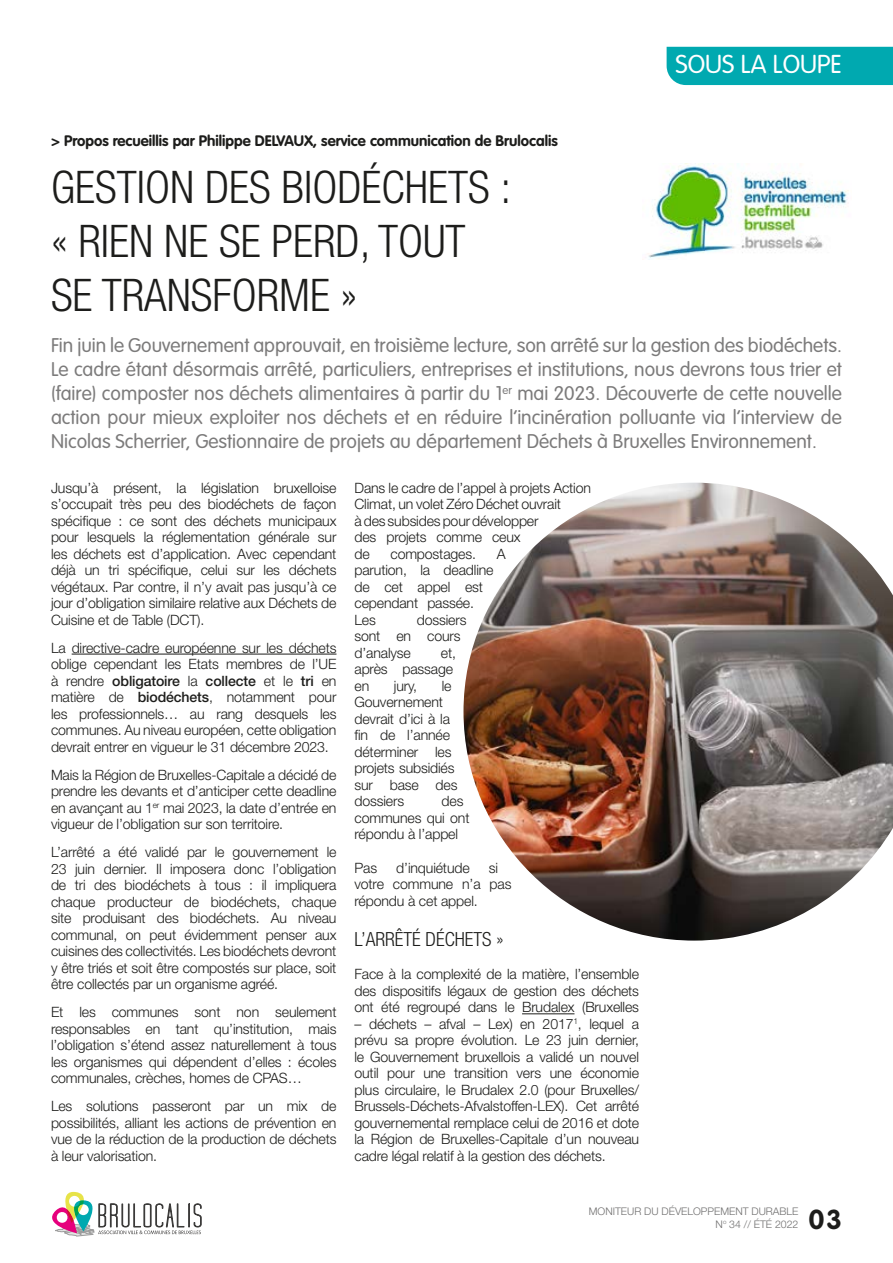
<style>
.page{position:relative;width:893px;height:1263px;background:#fff}
.page>*{position:absolute;margin:0;border:0;box-sizing:border-box;transform-origin:0 0}
.Article_Titre{font:300 condensed 45px/54px "Helvetica Neue LT Pro";color:#1d1d1b}
.t1{font:700 27px "VAG Rounded";color:#1d1d1b}
.t2{font:300 25.5px "VAG Rounded";color:#fff}
.Article_chapeau{font:300 19.5px/24px "VAG Rounded";color:#7c7b7b;text-align:justify}
.Article_Texte{font:300 condensed 19.5px "Helvetica Neue LT Pro";color:#1d1d1b}
.t3{font:700 15px "VAG Rounded";color:#1d1d1b}
.Article_Texte-2{font:300 14.25px/16.5px "Helvetica Neue LT Pro";letter-spacing:-.01em;color:#1d1d1b;text-align:justify}
.t4{font:300 10.5px/12.6px "Helvetica Neue LT Pro";color:#706f6f;text-align:right}
.s1{font-weight:500}
</style>
<div class="page">
<img style="left:648px;top:163px;width:201px;height:97px">
<hr style="left:72px;top:654px;width:264px;height:1px;background:#1d1d1b">
<hr style="left:522px;top:1013px;width:52px;height:1px;background:#1d1d1b">
<img style="left:463px;top:483px;width:430px;height:457px">
<svg style="left:52px;top:1192px;width:150px;height:44px"></svg>
<div style="left:667px;top:47px;width:226px;height:38px;background:#00a9b0"></div>
<p class="t3" style="left:51px;top:132px;width:508px">&gt; Propos recueillis par Philippe DELVAUX, service communication de Brulocalis</p>
<h3 class="t2" style="left:675px;top:50px;width:168px">SOUS LA LOUPE</h3>
<p class="Article_Titre" style="left:51px;top:160px;width:462px">GESTION DES BIODÉCHETS : « RIEN NE SE PERD, TOUT<br>SE TRANSFORME »</p>
<p class="Article_chapeau" style="left:51px;top:333px;width:792px">Fin juin le Gouvernement approuvait, en troisième lecture, son arrêté sur la gestion des biodéchets.<br>Le cadre étant désormais arrêté, particuliers, entreprises et institutions, nous devrons tous trier et (faire) composter nos déchets alimentaires à partir du 1<sup>er</sup> mai 2023. Découverte de cette nouvelle action pour mieux exploiter nos déchets et en réduire l’incinération polluante via l’interview de Nicolas Scherrier, Gestionnaire de projets au département Déchets à Bruxelles Environnement.</p>
<p class="Article_Texte-2" style="left:51px;top:479px;width:287px">Jusqu’à présent, la législation bruxelloise s’occupait très peu des biodéchets de façon spécifique : ce sont des déchets municipaux pour lesquels la réglementation générale sur les déchets est d’application. Avec cependant déjà un tri spécifique, celui sur les déchets végétaux. Par contre, il n’y avait pas jusqu’à ce jour d’obligation similaire relative aux Déchets de Cuisine et de Table (DCT).</p>
<p class="Article_Texte-2" style="left:51px;top:639px;width:287px">La directive-cadre européenne sur les déchets oblige cependant les Etats membres de l’UE à rendre <span class="s1">obligatoire</span> la <span class="s1">collecte</span> et le <span class="s1">tri</span> en matière de <span class="s1">biodéchets</span>, notamment pour les professionnels… au rang desquels les communes. Au niveau européen, cette obligation devrait entrer en vigueur le 31 décembre 2023.</p>
<p class="Article_Texte-2" style="left:51px;top:766px;width:287px">Mais la Région de Bruxelles-Capitale a décidé de prendre les devants et d’anticiper cette deadline en avançant au 1<sup>er</sup> mai 2023, la date d’entrée en vigueur de l’obligation sur son territoire.</p>
<p class="Article_Texte-2" style="left:51px;top:844px;width:287px">L’arrêté a été validé par le gouvernement le 23 juin dernier. Il imposera donc l’obligation de tri des biodéchets à tous : il impliquera chaque producteur de biodéchets, chaque site produisant des biodéchets. Au niveau communal, on peut évidemment penser aux cuisines des collectivités. Les biodéchets devront y être triés et soit être compostés sur place, soit être collectés par un organisme agréé.</p>
<p class="Article_Texte-2" style="left:51px;top:1004px;width:287px">Et les communes sont non seulement responsables en tant qu’institution, mais l’obligation s’étend assez naturellement à tous les organismes qui dépendent d’elles : écoles communales, crèches, homes de CPAS…</p>
<p class="Article_Texte-2" style="left:51px;top:1098px;width:287px">Les solutions passeront par un mix de possibilités, alliant les actions de prévention en vue de la réduction de la production de déchets à leur valorisation.</p>
<p class="Article_Texte-2" style="left:354px;top:479px;width:238px;text-align:left">Dans le cadre de l’appel à projets Action<br>Climat, un volet Zéro Déchet ouvrait<br>à des subsides pour développer<br>des projets comme ceux<br>de</p>
<p class="Article_Texte-2" style="left:390px;top:545px;width:87px">compostages.</p>
<p class="Article_Texte-2" style="left:497px;top:545px;width:10px">A</p>
<p class="Article_Texte-2" style="left:354px;top:561px;width:141px;text-align:left">parution, la deadline de cet appel est cependant passée.<br>Les</p>
<p class="Article_Texte-2" style="left:354px;top:611px;width:114px;text-align:left;text-indent:62px">dossiers sont en cours d’analyse</p>
<p class="Article_Texte-2" style="left:354px;top:644px;width:103px;text-align:left;text-indent:86px">et, après passage en</p>
<p class="Article_Texte-2" style="left:354px;top:677px;width:105px;text-align:left;text-indent:87px">le<br>Gouvernement devrait d’ici à la fin de l’année déterminer les projets subsidiés sur base des dossiers</p>
<p class="Article_Texte-2" style="left:394px;top:677px;width:25px">jury,</p>
<p class="Article_Texte-2" style="left:354px;top:792px;width:117px;text-align:left;text-indent:87px">des communes qui ont répondu à l’appel</p>
<p class="Article_Texte-2" style="left:354px;top:859px;width:24px">Pas</p>
<p class="Article_Texte-2" style="left:396px;top:859px;width:75px">d’inquiétude</p>
<p class="Article_Texte-2" style="left:354px;top:859px;width:159px;text-align:left;text-indent:134px">si votre commune n’a pas répondu à cet appel.</p>
<p class="Article_Texte" style="left:354px;top:928px;width:151px">L’ARRÊTÉ DÉCHETS »</p>
<p class="Article_Texte-2" style="left:354px;top:966px;width:286px">Face à la complexité de la matière, l’ensemble des dispositifs légaux de gestion des déchets ont été regroupé dans le Brudalex (Bruxelles</p>
<p class="Article_Texte-2" style="left:354px;top:1015px;width:286px">– déchets – afval – Lex) en 2017<sup>1</sup>, lequel a prévu sa propre évolution. Le 23 juin dernier, le Gouvernement bruxellois a validé un nouvel outil pour une transition vers une économie plus circulaire, le Brudalex 2.0 (pour Bruxelles/ Brussels-Déchets-Afvalstoffen-LEX). Cet arrêté gouvernemental remplace celui de 2016 et dote la Région de Bruxelles-Capitale d’un nouveau cadre légal relatif à la gestion des déchets.</p>
<p class="t4" style="left:589px;top:1205px;width:211px">MONITEUR DU DÉVELOPPEMENT DURABLE<br>N<sup>o</sup> 34 // ÉTÉ 2022</p>
<h2 class="t1" style="left:809px;top:1203px;width:35px">03</h2>
</div>
